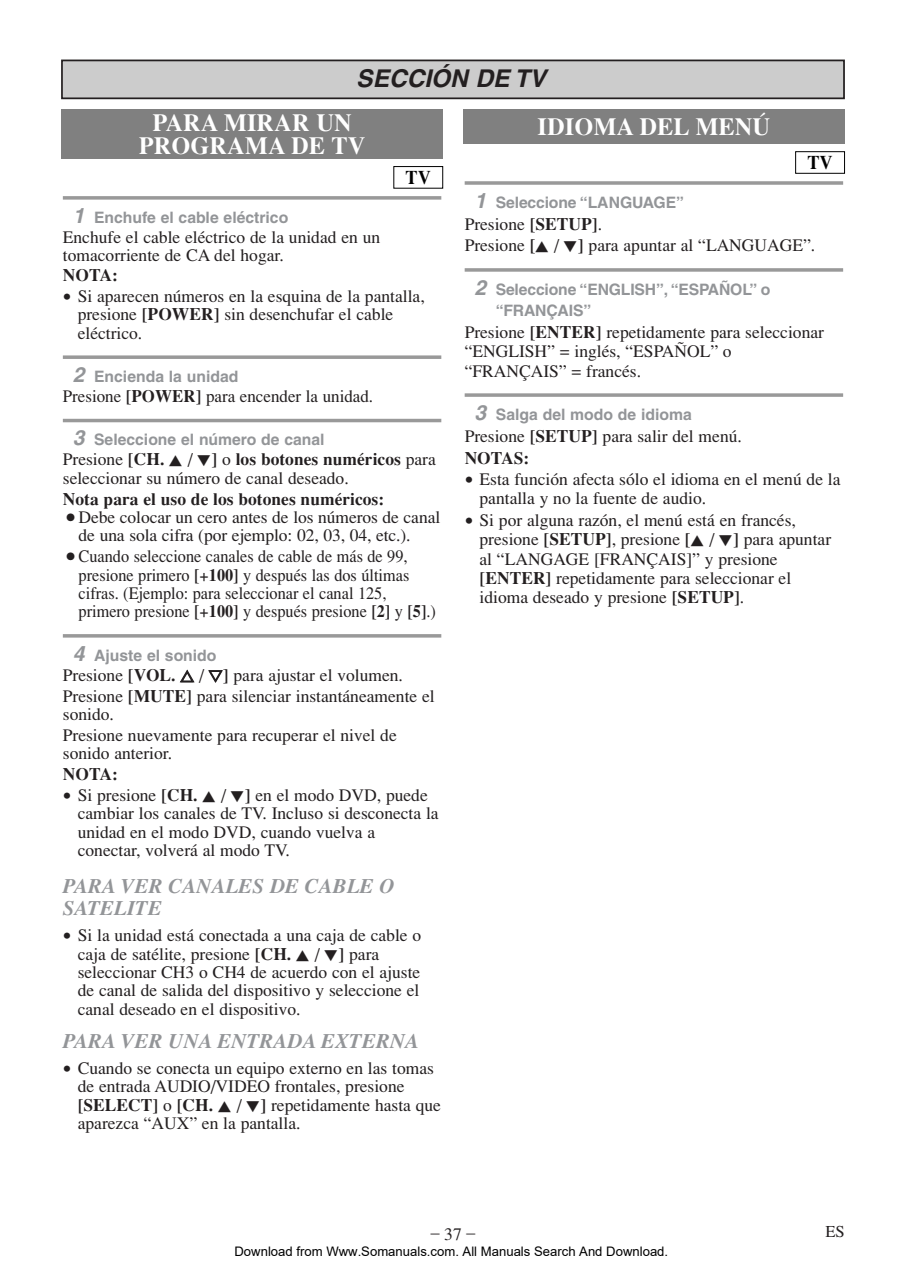
<style>
.page{position:relative;width:903px;height:1276px;background:#fff}
.page>*{position:absolute;margin:0;border:0;box-sizing:border-box;transform-origin:0 0}
.t1{font:700 24.5px/22.8px "Times";color:#fff;text-align:center}
.t2{font:italic 700 24.5px "Helvetica";color:#231f20}
.t3{font:italic 700 21px/21.9px "Times";color:#939598}
.t4{font:700 19.25px "Times";color:#000;scale:.95 1}
.t5{font:17.5px/18.4px "Times";color:#231f20}
.t6{font:17.5px/18.4px "Times";color:#231f20;scale:.93 1}
.t7{font:700 17.5px "Times";color:#231f20}
.t8{font:16.62px "Times";color:#231f20}
.t9{font:700 15.75px/21px "Helvetica";color:#939598}
.t10{font:13.12px "Arial";color:#000}
.s1{font-style:italic;font-size:21px}
.s2{font-size:24.5px}
.s3{font-weight:700}
.s4{font-family:"Funai Font"}
</style>
<div class="page">
<svg style="left:465px;top:181px;width:378px;height:4px;background:#a5a5a5"></svg>
<svg style="left:465px;top:268px;width:378px;height:4px;background:#a5a5a5"></svg>
<svg style="left:465px;top:393px;width:378px;height:4px;background:#a5a5a5"></svg>
<div style="left:463px;top:109px;width:382px;height:35px;background:#808080"></div>
<div style="left:795px;top:151px;width:50px;height:23px;border:1px solid #000"></div>
<svg style="left:63px;top:196px;width:378px;height:4px;background:#a5a5a5"></svg>
<svg style="left:63px;top:355px;width:378px;height:4px;background:#a5a5a5"></svg>
<hr style="left:63px;top:419px;width:378px;height:3px;background:#999">
<hr style="left:63px;top:634px;width:378px;height:3px;background:#999">
<div style="left:63px;top:61px;width:780px;height:36px;background:#ccc"></div>
<div style="left:61px;top:60px;width:784px;height:39px;border:2px solid #231f20"></div>
<div style="left:61px;top:109px;width:382px;height:50px;background:#808080"></div>
<div style="left:393px;top:166px;width:50px;height:23px;border:1px solid #000"></div>
<h1 class="t2" style="left:356px;top:70px;width:191px">SECCIÓN DE TV</h1>
<h1 class="t1" style="left:139px;top:113px;width:228px">PARA MIRAR UN<br>PROGRAMA DE TV</h1>
<p class="t4" style="left:406px;top:170px;width:28px">TV</p>
<h1 class="t1" style="left:538px;top:117px;width:234px">IDIOMA DEL MENÚ</h1>
<p class="t4" style="left:807px;top:156px;width:28px">TV</p>
<p class="t9" style="left:73px;top:208px;width:217px"><span class="s1">1</span> Enchufe el cable eléctrico</p>
<p class="t5" style="left:63px;top:229px;width:319px">Enchufe el cable eléctrico de la unidad en un tomacorriente de CA del hogar.</p>
<p class="t7" style="left:63px;top:269px;width:57px">NOTA:</p>
<p class="t5" style="left:78px;top:288px;width:349px;text-indent:-15px"><span class="s2">•</span> Si aparecen números en la esquina de la pantalla, presione <span class="s3">[POWER]</span> sin desenchufar el cable eléctrico.</p>
<p class="t9" style="left:73px;top:368px;width:167px"><span class="s1">2</span> Encienda la unidad</p>
<p class="t5" style="left:63px;top:389px;width:312px">Presione <span class="s3">[POWER]</span> para encender la unidad.</p>
<p class="t9" style="left:73px;top:431px;width:253px"><span class="s1">3</span> Seleccione el número de canal</p>
<p class="t5" style="left:63px;top:452px;width:374px">Presione <span class="s3">[CH.</span> <span class="s4">K</span> / <span class="s4">L</span><span class="s3">]</span> o <span class="s3">los botones numéricos</span> para seleccionar su número de canal deseado.</p>
<p class="t7" style="left:63px;top:492px;width:323px">Nota para el uso de los botones numéricos:</p>
<p class="t5" style="left:79px;top:509px;width:363px;text-indent:-16px">○Debe colocar un cero antes de los números de canal de una sola cifra (por ejemplo: 02, 03, 04, etc.).</p>
<p class="t6" style="left:79px;top:549px;width:386px;text-indent:-16px">○Cuando seleccione canales de cable de más de 99, presione primero <span class="s3">[+100]</span> y después las dos últimas cifras. (Ejemplo: para seleccionar el canal 125, primero presione <span class="s3">[+100]</span> y después presione <span class="s3">[2]</span> y <span class="s3">[5]</span>.)</p>
<p class="t9" style="left:73px;top:646px;width:145px"><span class="s1">4</span> Ajuste el sonido</p>
<p class="t5" style="left:63px;top:666px;width:373px;line-height:20.8px">Presione <span class="s3">[VOL.</span> <span class="s4">X</span> / <span class="s4">Y</span><span class="s3">]</span> para ajustar el volumen.<br>Presione <span class="s3">[MUTE]</span> para silenciar instantáneamente el</p>
<p class="t5" style="left:63px;top:705px;width:335px;line-height:20.8px">sonido.<br>Presione nuevamente para recuperar el nivel de</p>
<p class="t5" style="left:63px;top:746px;width:111px">sonido anterior.</p>
<p class="t7" style="left:63px;top:768px;width:57px">NOTA:</p>
<p class="t5" style="left:78px;top:787px;width:362px;text-indent:-15px"><span class="s2">•</span> Si presione <span class="s3">[CH.</span> <span class="s4">K</span> / <span class="s4">L</span><span class="s3">]</span> en el modo DVD, puede cambiar los canales de TV. Incluso si desconecta la unidad en el modo DVD, cuando vuelva a conectar, volverá al modo TV.</p>
<p class="t3" style="left:63px;top:877px;width:333px">PARA VER CANALES DE CABLE O<br>SATELITE</p>
<p class="t5" style="left:78px;top:928px;width:345px;text-indent:-15px"><span class="s2">•</span> Si la unidad está conectada a una caja de cable o caja de satélite, presione <span class="s3">[CH.</span> <span class="s4">K</span> / <span class="s4">L</span><span class="s3">]</span> para seleccionar CH3 o CH4 de acuerdo con el ajuste de canal de salida del dispositivo y seleccione el canal deseado en el dispositivo.</p>
<p class="t3" style="left:63px;top:1032px;width:358px">PARA VER UNA ENTRADA EXTERNA</p>
<p class="t5" style="left:78px;top:1061px;width:365px;text-indent:-15px"><span class="s2">•</span> Cuando se conecta un equipo externo en las tomas de entrada AUDIO/VIDEO frontales, presione <span class="s3">[SELECT]</span> o <span class="s3">[CH.</span> <span class="s4">K</span> / <span class="s4">L</span><span class="s3">]</span> repetidamente hasta que aparezca “AUX” en la pantalla.</p>
<p class="t9" style="left:475px;top:193px;width:211px"><span class="s1">1</span> Seleccione “LANGUAGE”</p>
<p class="t5" style="left:465px;top:215px;width:352px;line-height:21.7px">Presione <span class="s3">[SETUP]</span>.<br>Presione <span class="s3">[</span><span class="s4">K</span> / <span class="s4">L</span><span class="s3">]</span> para apuntar al “LANGUAGE”.</p>
<p class="t9" style="left:496px;top:281px;width:276px;text-indent:-21px"><span class="s1">2</span> Seleccione “ENGLISH”, “ESPAÑOL” o “FRANÇAIS”</p>
<p class="t5" style="left:465px;top:324px;width:361px;line-height:19.2px">Presione <span class="s3">[ENTER]</span> repetidamente para seleccionar “ENGLISH” = inglés, “ESPAÑOL” o “FRANÇAIS” = francés.</p>
<p class="t9" style="left:475px;top:405px;width:219px"><span class="s1">3</span> Salga del modo de idioma</p>
<p class="t5" style="left:465px;top:427px;width:279px;line-height:21.7px">Presione <span class="s3">[SETUP]</span> para salir del menú.<br><span class="s3">NOTAS:</span></p>
<p class="t5" style="left:480px;top:471px;width:363px;line-height:19.2px;text-indent:-15px"><span class="s2">•</span> Esta función afecta sólo el idioma en el menú de la pantalla y no la fuente de audio.</p>
<p class="t5" style="left:480px;top:512px;width:353px;line-height:19.2px;text-indent:-15px"><span class="s2">•</span> Si por alguna razón, el menú está en francés, presione <span class="s3">[SETUP]</span>, presione <span class="s3">[</span><span class="s4">K</span> / <span class="s4">L</span><span class="s3">]</span> para apuntar al “LANGAGE [FRANÇAIS]” y presione <span class="s3">[ENTER]</span> repetidamente para seleccionar el idioma deseado y presione <span class="s3">[SETUP]</span>.</p>
<p class="t5" style="left:431px;top:1225px;width:46px">–37–</p>
<p class="t8" style="left:825px;top:1225px;width:21px">ES</p>
<p class="t10" style="left:234px;top:1244px;width:435px">Download from Www.Somanuals.com. All Manuals Search And Download.</p>
</div>
